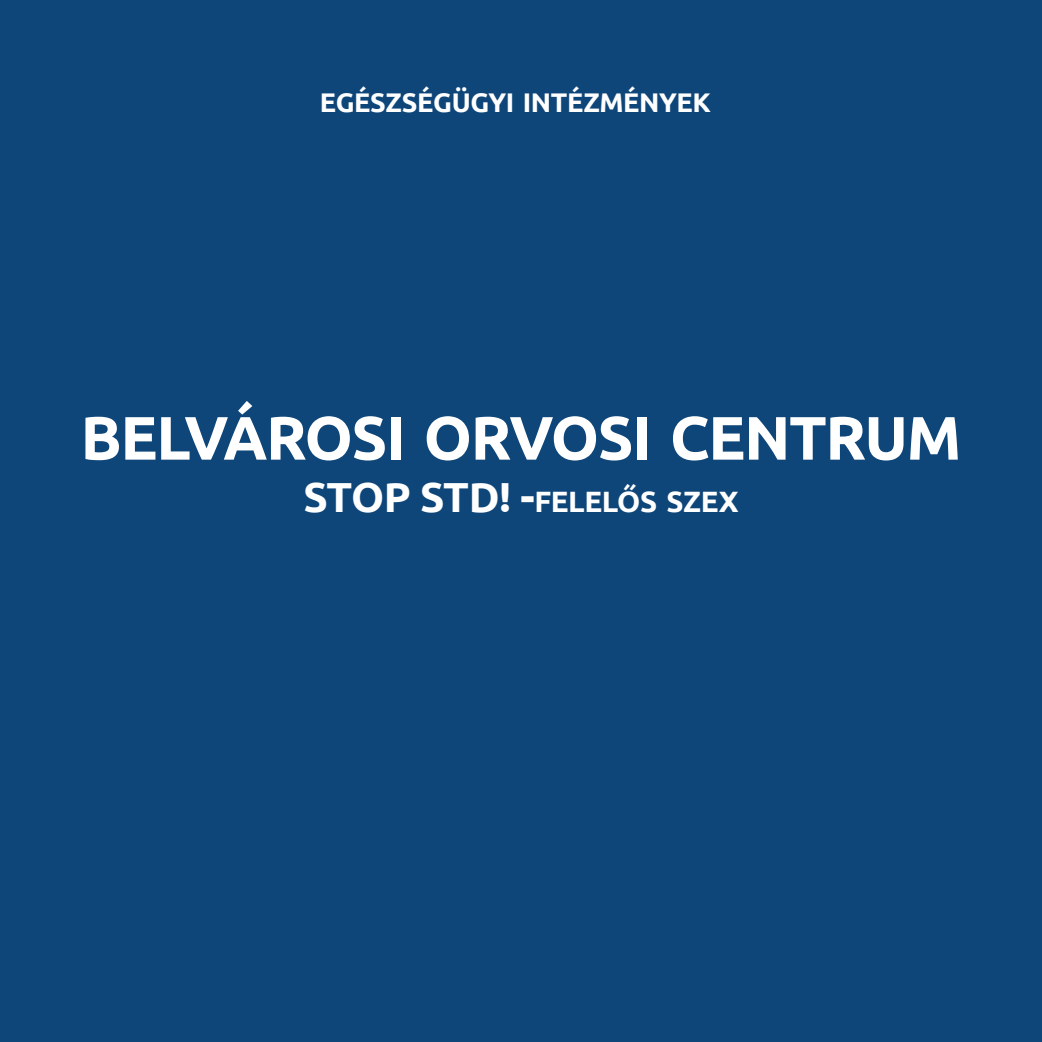
<style>
.page{position:relative;width:1042px;height:1042px;background:#0e4679}
.page>*{position:absolute;margin:0;border:0;box-sizing:border-box;transform-origin:0 0}
.t1{font:700 61.25px "Ubuntu";letter-spacing:-.02em;color:#fff}
.t2{font:700 29.4px "Ubuntu";letter-spacing:-.015em;color:#fff}
.t3{font:700 26.95px "Ubuntu";color:#fff}
.s1{font-size:42px}
</style>
<div class="page">
<p class="t3" style="left:320px;top:86px;width:17px">EGÉSZSÉGÜGYI</p>
<p class="t3" style="left:523px;top:86px;width:18px">INTÉZMÉNYEK</p>
<h1 class="t1" style="left:81px;top:401px;width:667px">BELVÁROSI ORVOSI CENT</h1>
<h1 class="t1" style="left:825px;top:401px;width:130px">RUM</h1>
<p class="t2" style="left:303px;top:484px;width:436px"><span class="s1">STOP STD! -</span>FELELŐS SZEX</p>
</div>
